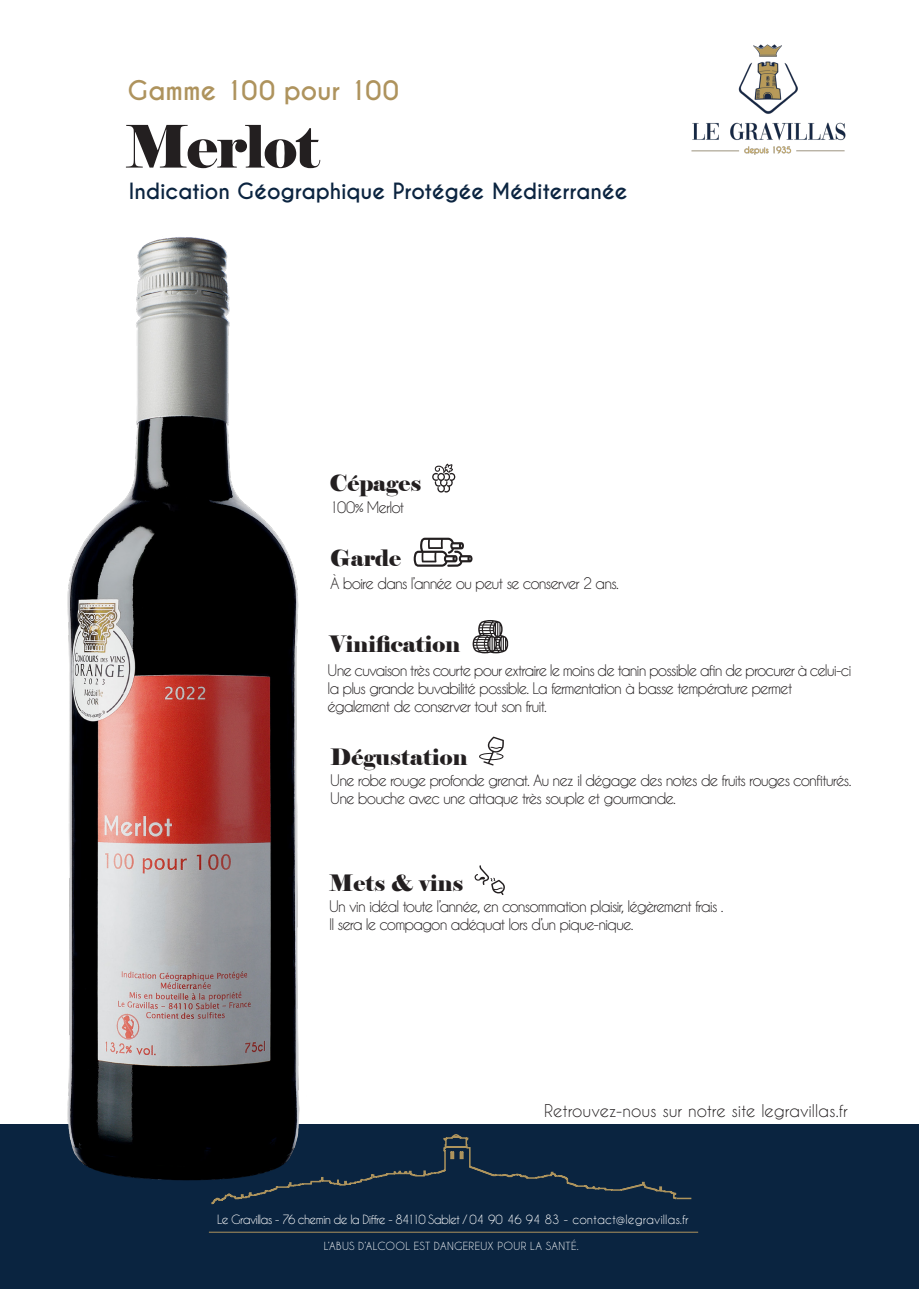
<style>
.page{position:relative;width:919px;height:1289px;background:#fff}
.page>*{position:absolute;margin:0;border:0;box-sizing:border-box;transform-origin:0 0}
.t1{font:58.5px "Elephant";letter-spacing:-.02em;color:#231f20}
.t2{font:700 25.5px "Caviar Dreams";letter-spacing:-.005em;color:#ae935d}
.t3{font:22.5px "Elephant";color:#231f20}
.t4{font:700 21px "Caviar Dreams";letter-spacing:-.01em;color:#0b2440}
.t5{font:16.5px "Caviar Dreams";letter-spacing:-.005em;color:#231f20}
.t6{font:15px/18px "Caviar Dreams";letter-spacing:-.07em;color:#231f20}
.t7{font:12px "Caviar Dreams";letter-spacing:-.05em;color:#fff}
.t8{font:10.5px "Caviar Dreams";letter-spacing:.035em;color:#fff}
</style>
<div class="page">
<div style="left:0;top:1124px;width:918px;height:164px;background:#0a2440"></div>
<svg style="left:211px;top:1134px;width:480px;height:70px"></svg>
<hr style="left:209px;top:1231px;width:489px;height:1px;background:#ae935d">
<img style="left:691px;top:44px;width:155px;height:111px">
<img style="left:67px;top:237px;width:265px;height:954px">
<svg style="left:474px;top:865px;width:31px;height:30px"></svg>
<svg style="left:479px;top:736px;width:25px;height:29px"></svg>
<svg style="left:472px;top:620px;width:36px;height:33px"></svg>
<svg style="left:413px;top:537px;width:59px;height:30px"></svg>
<svg style="left:432px;top:463px;width:23px;height:29px"></svg>
<p class="t2" style="left:128px;top:75px;width:272px">Gamme 100 pour 100</p>
<p class="t1" style="left:125px;top:110px;width:195px">Merlot</p>
<p class="t4" style="left:129px;top:178px;width:500px">Indication Géographique Protégée Méditerranée</p>
<p class="t3" style="left:329px;top:468px;width:93px">Cépages</p>
<p class="t6" style="left:329px;top:497px;width:76px">100% Merlot</p>
<p class="t3" style="left:330px;top:543px;width:72px">Garde</p>
<p class="t6" style="left:330px;top:574px;width:290px">À boire dans l’année ou peut se conserver 2 ans.</p>
<p class="t3" style="left:329px;top:630px;width:132px">Vinification</p>
<p class="t6" style="left:327px;top:660px;width:525px">Une cuvaison très courte pour extraire le moins de tanin possible afin de procurer à celui-ci la plus grande buvabilité possible. La fermentation à basse température permet</p>
<p class="t6" style="left:327px;top:696px;width:221px">également de conserver tout son fruit.</p>
<p class="t3" style="left:330px;top:742px;width:139px">Dégustation</p>
<p class="t6" style="left:330px;top:771px;width:522px">Une robe rouge profonde grenat. Au nez il dégage des notes de fruits rouges confiturés.</p>
<p class="t6" style="left:330px;top:789px;width:347px">Une bouche avec une attaque très souple et gourmande.</p>
<p class="t3" style="left:329px;top:869px;width:136px">Mets &amp; vins</p>
<p class="t6" style="left:329px;top:897px;width:396px">Un vin idéal toute l’année, en consommation plaisir, légèrement frais .</p>
<p class="t6" style="left:329px;top:915px;width:306px">Il sera le compagon adéquat lors d’un pique-nique.</p>
<p class="t5" style="left:544px;top:1100px;width:305px">Retrouvez-nous sur notre site legravillas.fr</p>
<p class="t7" style="left:217px;top:1211px;width:473px">Le Gravillas - 76 chemin de la Diffre - 84110 Sablet / 04 90 46 94 83 - contact@legravillas.fr</p>
<p class="t8" style="left:324px;top:1239px;width:256px">L’ABUS D’ALCOOL EST DANGEREUX POUR LA SANTÉ.</p>
</div>
